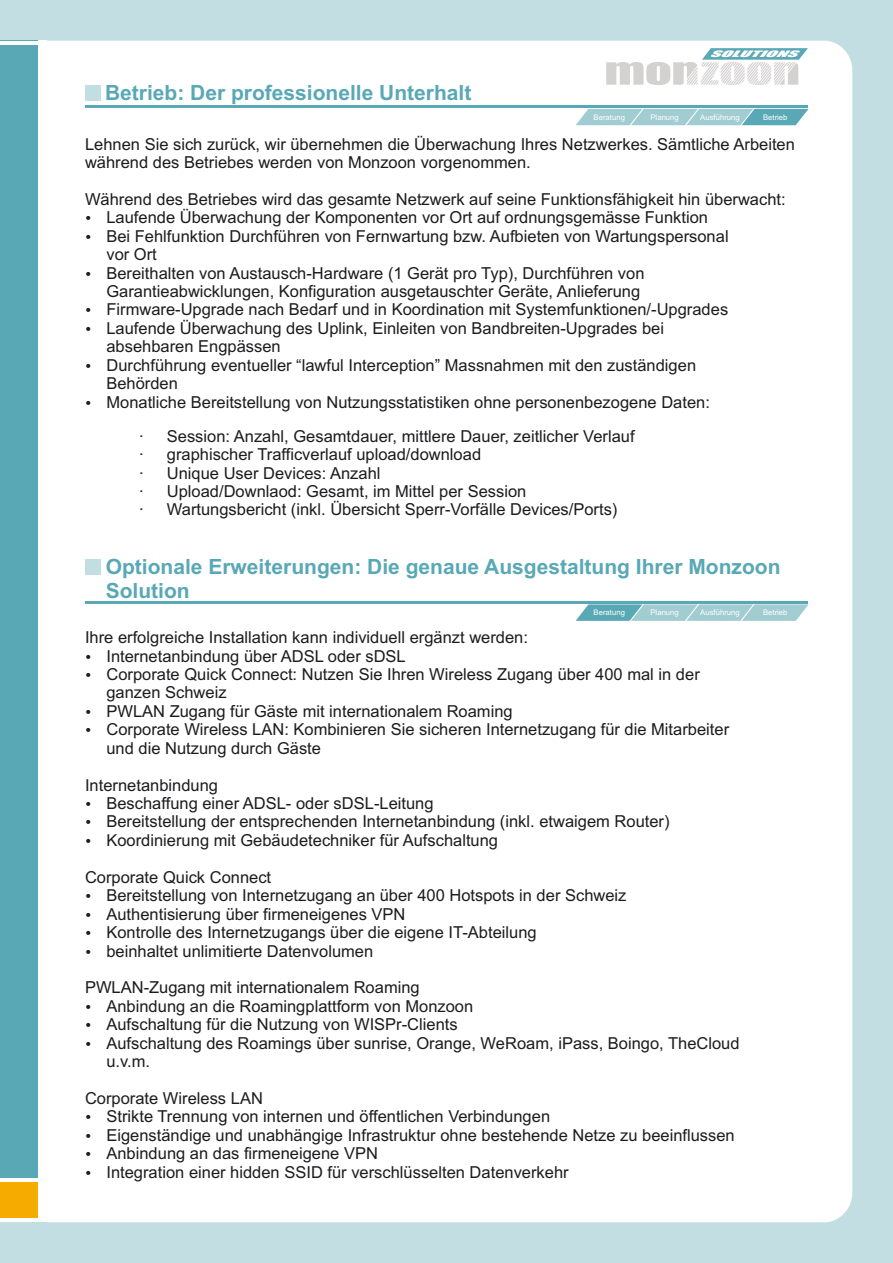
<style>
.page{position:relative;width:893px;height:1263px;background:#c2dee3}
.page>*{position:absolute;margin:0;border:0;box-sizing:border-box;transform-origin:0 0}
.t1{font:700 21px/23.4px "Arial";color:#59a8b5}
.t2{font:16.5px/18.5px "Arial";color:#1c1c1f}
.t3{font:italic 8.25px "Impact";color:#fff;scale:2.45 1}
.t4{font:7.8px "Arial";color:#fff}
</style>
<div class="page">
<div style="left:38px;top:44px;width:811px;height:1174px;background:#fff"></div>
<hr style="left:43px;top:41px;width:4px;height:1181px;background:#fff">
<div style="left:0;top:41px;width:38px;height:1141px;background:#59a8b5"></div>
<div style="left:0;top:1182px;width:38px;height:38px;background:#f5ab00"></div>
<hr style="left:0;top:41px;width:38px;height:3px;background:#fff">
<hr style="left:0;top:1218px;width:38px;height:4px;background:#fff">
<hr style="left:0;top:1178px;width:38px;height:4px;background:#fff">
<svg style="left:606px;top:48px;width:202px;height:37px;background:#d6e1e3"></svg>
<hr style="left:85px;top:106px;width:723px;height:2px;background:#59a8b5">
<svg style="left:576px;top:109px;width:233px;height:16px;background:#97c7cd"></svg>
<hr style="left:85px;top:601px;width:723px;height:2px;background:#59a8b5">
<svg style="left:576px;top:604px;width:233px;height:17px;background:#9ac9cf"></svg>
<div style="left:80px;top:412px;width:16px;height:14px;background:#fff;border-radius:50%"></div>
<div style="left:85px;top:85px;width:15px;height:16px;background:#c2dee3"></div>
<div style="left:85px;top:559px;width:15px;height:15px;background:#c2dee3"></div>
<svg style="left:86px;top:216px;width:4px;height:4px"></svg>
<svg style="left:86px;top:235px;width:4px;height:4px"></svg>
<svg style="left:86px;top:271px;width:4px;height:4px"></svg>
<svg style="left:86px;top:308px;width:4px;height:4px"></svg>
<svg style="left:86px;top:327px;width:4px;height:4px"></svg>
<svg style="left:86px;top:364px;width:4px;height:4px"></svg>
<svg style="left:86px;top:400px;width:4px;height:5px"></svg>
<svg style="left:86px;top:673px;width:4px;height:4px"></svg>
<svg style="left:86px;top:654px;width:4px;height:4px"></svg>
<svg style="left:86px;top:710px;width:4px;height:4px"></svg>
<svg style="left:86px;top:728px;width:4px;height:4px"></svg>
<svg style="left:86px;top:820px;width:4px;height:4px"></svg>
<svg style="left:86px;top:802px;width:4px;height:4px"></svg>
<svg style="left:86px;top:839px;width:4px;height:4px"></svg>
<svg style="left:86px;top:894px;width:4px;height:4px"></svg>
<svg style="left:86px;top:912px;width:4px;height:4px"></svg>
<svg style="left:86px;top:931px;width:4px;height:4px"></svg>
<svg style="left:86px;top:949px;width:4px;height:4px"></svg>
<svg style="left:86px;top:1005px;width:4px;height:4px"></svg>
<svg style="left:86px;top:1023px;width:4px;height:4px"></svg>
<svg style="left:86px;top:1041px;width:4px;height:5px"></svg>
<svg style="left:86px;top:1134px;width:4px;height:4px"></svg>
<svg style="left:86px;top:1115px;width:4px;height:4px"></svg>
<svg style="left:86px;top:1152px;width:4px;height:4px"></svg>
<svg style="left:86px;top:1170px;width:4px;height:5px"></svg>
<p class="t3" style="left:709px;top:51px;width:39px">SOLUTIONS</p>
<p class="t1" style="left:105px;top:83px;width:368px">Betrieb: Der professionelle Unterhalt</p>
<p class="t2" style="left:85px;top:136px;width:711px">Lehnen Sie sich zurück, wir übernehmen die Überwachung Ihres Netzwerkes. Sämtliche Arbeiten während des Betriebes werden von Monzoon vorgenommen.</p>
<p class="t2" style="left:106px;top:191px;width:681px;text-indent:-21px">Während des Betriebes wird das gesamte Netzwerk auf seine Funktionsfähigkeit hin überwacht:<br>Laufende Überwachung der Komponenten vor Ort auf ordnungsgemässe Funktion<br>Bei Fehlfunktion Durchführen von Fernwartung bzw. Aufbieten von Wartungspersonal<br>vor Ort<br>Bereithalten von Austausch-Hardware (1 Gerät pro Typ), Durchführen von Garantieabwicklungen, Konfiguration ausgetauschter Geräte, Anlieferung<br>Firmware-Upgrade nach Bedarf und in Koordination mit Systemfunktionen/-Upgrades Laufende Überwachung des Uplink, Einleiten von Bandbreiten-Upgrades bei<br>absehbaren Engpässen<br>Durchführung eventueller “lawful Interception” Massnahmen mit den zuständigen<br>Behörden<br>Monatliche Bereitstellung von Nutzungsstatistiken ohne personenbezogene Daten:</p>
<p class="t2" style="left:139px;top:428px;width:497px">· Session: Anzahl, Gesamtdauer, mittlere Dauer, zeitlicher Verlauf · graphischer Trafficverlauf upload/download<br>· Unique User Devices: Anzahl<br>· Upload/Downlaod: Gesamt, im Mittel per Session<br>· Wartungsbericht (inkl. Übersicht Sperr-Vorfälle Devices/Ports)</p>
<p class="t4" style="left:594px;top:114px;width:33px">Beratung</p>
<p class="t4" style="left:650px;top:114px;width:30px">Planung</p>
<p class="t4" style="left:700px;top:114px;width:41px">Ausführung</p>
<p class="t4" style="left:763px;top:114px;width:26px">Betrieb</p>
<p class="t1" style="left:106px;top:557px;width:676px">Optionale Erweiterungen: Die genaue Ausgestaltung Ihrer Monzoon<br>Solution</p>
<p class="t2" style="left:106px;top:630px;width:624px;text-indent:-21px">Ihre erfolgreiche Installation kann individuell ergänzt werden:<br>Internetanbindung über ADSL oder sDSL<br>Corporate Quick Connect: Nutzen Sie Ihren Wireless Zugang über 400 mal in der ganzen Schweiz<br>PWLAN Zugang für Gäste mit internationalem Roaming<br>Corporate Wireless LAN: Kombinieren Sie sicheren Internetzugang für die Mitarbeiter und die Nutzung durch Gäste</p>
<p class="t2" style="left:106px;top:777px;width:565px;text-indent:-21px">Internetanbindung<br>Beschaffung einer ADSL- oder sDSL-Leitung<br>Bereitstellung der entsprechenden Internetanbindung (inkl. etwaigem Router)<br>Koordinierung mit Gebäudetechniker für Aufschaltung</p>
<p class="t2" style="left:106px;top:869px;width:522px;text-indent:-21px">Corporate Quick Connect<br>Bereitstellung von Internetzugang an über 400 Hotspots in der Schweiz Authentisierung über firmeneigenes VPN<br>Kontrolle des Internetzugangs über die eigene IT-Abteilung<br>beinhaltet unlimitierte Datenvolumen</p>
<p class="t2" style="left:106px;top:980px;width:635px;text-indent:-21px">PWLAN-Zugang mit internationalem Roaming<br>Anbindung an die Roamingplattform von Monzoon<br>Aufschaltung für die Nutzung von WISPr-Clients<br>Aufschaltung des Roamings über sunrise, Orange, WeRoam, iPass, Boingo, TheCloud u.v.m.</p>
<p class="t2" style="left:106px;top:1090px;width:630px;text-indent:-21px">Corporate Wireless LAN<br>Strikte Trennung von internen und öffentlichen Verbindungen<br>Eigenständige und unabhängige Infrastruktur ohne bestehende Netze zu beeinflussen Anbindung an das firmeneigene VPN<br>Integration einer hidden SSID für verschlüsselten Datenverkehr</p>
<p class="t4" style="left:594px;top:610px;width:33px">Beratung</p>
<p class="t4" style="left:650px;top:610px;width:30px">Planung</p>
<p class="t4" style="left:700px;top:610px;width:41px">Ausführung</p>
<p class="t4" style="left:763px;top:610px;width:26px">Betrieb</p>
</div>
